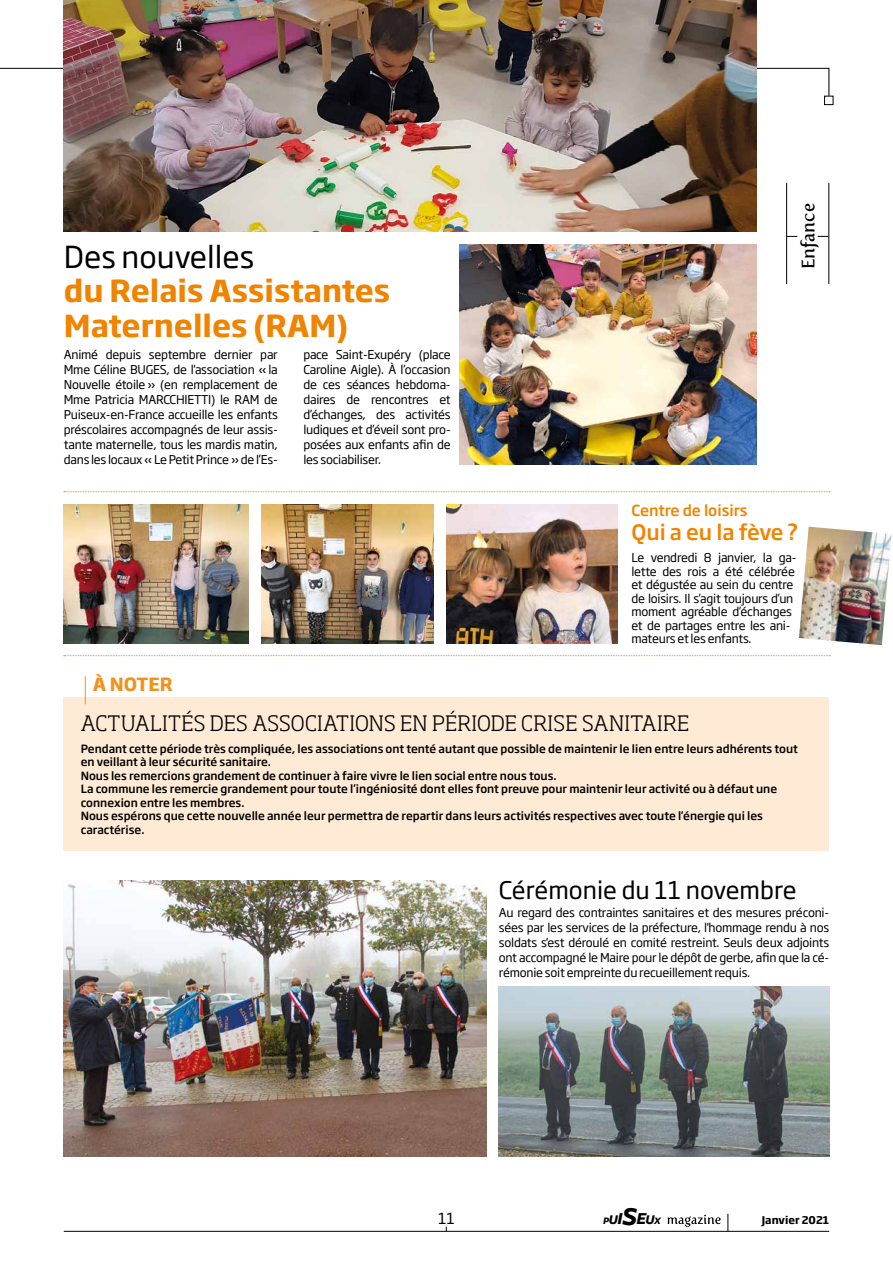
<style>
.page{position:relative;width:893px;height:1263px;background:#fff}
.page>*{position:absolute;margin:0;border:0;box-sizing:border-box;transform-origin:0 0}
.t1{font:700 30px/34.5px "Soho Gothic Pro";color:#f08300}
.t2{font:30px "Soho Gothic Pro";color:#000}
.t3{font:24px "Soho Gothic Pro";color:#000}
.t4{font:300 21px "Soho Std";letter-spacing:.015em;color:#000}
.t5{font:500 21px "Soho Gothic Pro";color:#f08300}
.t6{font:18px "Fertigo Pro";color:#000}
.t7{font:700 18px "Soho Gothic Pro";color:#f3911a}
.t8{font:500 15px "Soho Gothic Pro";color:#f08300}
.t9{font:15px "Soho Gothic Pro";color:#000}
.t10{font:12px/15px "Soho Gothic Pro";letter-spacing:-.02em;color:#000;text-align:justify}
.t11{font:500 11.25px/13.5px "Soho Gothic Pro";color:#000}
.t12{font:700 10.5px "Soho Gothic Pro";color:#000}
.t13{font:italic 700 10.2px "Freight Sans Pro";color:#000}
.s1{font-size:13.8px}
.s2{font-size:17.4px}
.s3{font-size:26.85px}
</style>
<div class="page">
<hr style="left:64px;top:1231px;width:765px;height:1px;background:#000">
<svg style="left:728px;top:1214px;width:1px;height:17px"></svg>
<svg style="left:668px;top:1215px;width:53px;height:12px"></svg>
<svg style="left:0;top:68px;width:829px;height:38px"></svg>
<div style="left:825px;top:96px;width:8px;height:9px;background:#fff"></div>
<div style="left:824px;top:96px;width:9px;height:9px;border:1px solid #000"></div>
<img style="left:64px;top:0;width:693px;height:231px">
<img style="left:459px;top:244px;width:298px;height:221px">
<hr style="left:786px;top:183px;width:1px;height:101px;background:#000">
<hr style="left:828px;top:183px;width:1px;height:101px;background:#000">
<div style="left:64px;top:698px;width:765px;height:153px;background:#feead5"></div>
<svg style="left:85px;top:676px;width:1px;height:28px"></svg>
<img style="left:64px;top:880px;width:422px;height:277px">
<img style="left:499px;top:986px;width:330px;height:171px">
<img style="left:446px;top:504px;width:172px;height:139px">
<img style="left:261px;top:504px;width:173px;height:139px">
<img style="left:64px;top:504px;width:185px;height:139px">
<img style="left:799px;top:527px;width:92px;height:118px">
<svg style="left:64px;top:491px;width:766px;height:1px"></svg>
<svg style="left:64px;top:655px;width:766px;height:1px"></svg>
<h1 class="t2" style="left:64px;top:233px;width:192px">Des nouvelles</h1>
<h1 class="t1" style="left:64px;top:272px;width:328px">du Relais Assistantes<br>Maternelles (RAM)</h1>
<p class="t10" style="left:64px;top:347px;width:216px">Animé depuis septembre dernier par Mme Céline BUGES, de l'association « la Nouvelle étoile » (en remplacement de Mme Patricia MARCCHIETTI) le RAM de Puiseux-en-France accueille les enfants préscolaires accompagnés de leur assis&shy;tante maternelle, tous les mardis matin, dans les locaux « Le Petit Prince » de l’Es-</p>
<p class="t10" style="left:303px;top:347px;width:149px">pace Saint-Exupéry (place Caroline Aigle). À l’occasion de ces séances hebdoma&shy;daires de rencontres et d’échanges, des activités ludiques et d’éveil sont pro&shy;posées aux enfants afin de les sociabiliser.</p>
<h3 class="t7" style="left:93px;top:670px;width:81px">À NOTER</h3>
<h3 class="t6" style="left:798px;top:269px;width:68px;rotate:-90deg">Enfance</h3>
<p class="t8" style="left:631px;top:499px;width:118px">Centre de loisirs</p>
<h3 class="t5" style="left:631px;top:516px;width:169px">Qui a eu la fève ?</h3>
<p class="t10" style="left:631px;top:550px;width:166px;line-height:13.5px;text-align:left">Le vendredi 8 janvier, la ga&shy;lette des rois a été célébrée et dégustée au sein du centre de loisirs. Il s’agit toujours d’un moment agréable d’échanges et de partages entre les ani&shy;mateurs et les enfants.</p>
<h3 class="t4" style="left:81px;top:710px;width:610px">ACTUALITÉS DES ASSOCIATIONS EN PÉRIODE CRISE SANITAIRE</h3>
<p class="t11" style="left:81px;top:741px;width:719px">Pendant cette période très compliquée, les associations ont tenté autant que possible de maintenir le lien entre leurs adhérents tout en veillant à leur sécurité sanitaire.<br>Nous les remercions grandement de continuer à faire vivre le lien social entre nous tous.<br>La commune les remercie grandement pour toute l’ingéniosité dont elles font preuve pour maintenir leur activité ou à défaut une connexion entre les membres.<br>Nous espérons que cette nouvelle année leur permettra de repartir dans leurs activités respectives avec toute l’énergie qui les caractérise.</p>
<h2 class="t3" style="left:499px;top:871px;width:299px">Cérémonie du 11 novembre</h2>
<p class="t10" style="left:499px;top:904px;width:332px">Au regard des contraintes sanitaires et des mesures préconi&shy;sées par les services de la préfecture, l'hommage rendu à nos soldats s'est déroulé en comité restreint. Seuls deux adjoints ont accompagné le Maire pour le dépôt de gerbe, afin que la cé&shy;rémonie soit empreinte du recueillement requis.</p>
<p class="t9" style="left:438px;top:1207px;width:18px">11</p>
<p class="t13" style="left:603px;top:1214px;width:59px">P<span class="s1">U</span><span class="s2">I</span><span class="s3">S</span><span class="s2">E</span><span class="s1">U</span>X</p>
<p class="t12" style="left:762px;top:1212px;width:69px">Janvier 2021</p>
</div>
